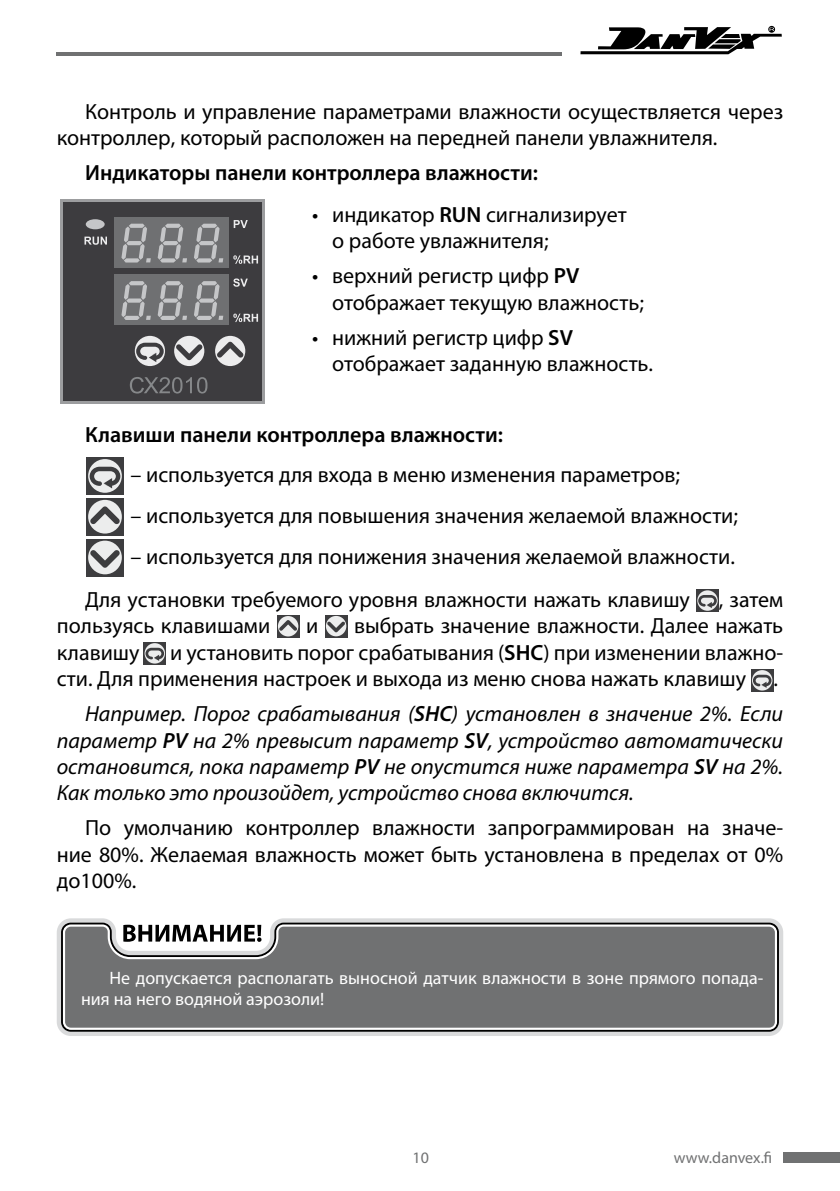
<style>
.page{position:relative;width:840px;height:1191px;background:#fff}
.page>*{position:absolute;margin:0;border:0;box-sizing:border-box;transform-origin:0 0}
.t1{font:22px/26.4px "Myriad Pro";color:#000}
.t2{font:italic 22px/26.4px "Myriad Pro";color:#000;text-align:justify}
.t3{font:600 22px "Myriad Pro";color:#000}
.t4{font:18px/21.6px "Myriad Pro";color:#fff}
.t5{font:16px "Myriad Pro";color:#707172}
.s1{font-weight:600}
</style>
<div class="page">
<svg style="left:580px;top:26px;width:201px;height:28px"></svg>
<hr style="left:57px;top:52px;width:504px;height:3px;background:#707172">
<div style="left:782px;top:1151px;width:57px;height:11px;background:#707172"></div>
<div style="left:60px;top:199px;width:205px;height:205px;background:#9c9d9f"></div>
<div style="left:63px;top:202px;width:199px;height:199px;background:#3d3c3f"></div>
<div style="left:174px;top:336px;width:30px;height:30px;background:#ececed;border-radius:50%"></div>
<svg style="left:176px;top:344px;width:26px;height:16px"></svg>
<div style="left:215px;top:336px;width:30px;height:30px;background:#ececed;border-radius:50%"></div>
<svg style="left:217px;top:341px;width:26px;height:17px"></svg>
<svg style="left:135px;top:336px;width:30px;height:30px"></svg>
<svg style="left:136px;top:343px;width:28px;height:19px"></svg>
<svg style="left:84px;top:237px;width:23px;height:8px"></svg>
<svg style="left:233px;top:220px;width:14px;height:8px"></svg>
<svg style="left:233px;top:255px;width:25px;height:9px"></svg>
<svg style="left:233px;top:278px;width:14px;height:9px"></svg>
<svg style="left:233px;top:314px;width:25px;height:8px"></svg>
<svg style="left:130px;top:377px;width:77px;height:16px"></svg>
<div style="left:114px;top:217px;width:114px;height:51px;background:#6f7072"></div>
<svg style="left:121px;top:224px;width:30px;height:38px"></svg>
<svg style="left:158px;top:224px;width:29px;height:38px"></svg>
<svg style="left:194px;top:224px;width:29px;height:38px"></svg>
<div style="left:114px;top:274px;width:114px;height:51px;background:#6f7072"></div>
<svg style="left:121px;top:281px;width:30px;height:39px"></svg>
<svg style="left:158px;top:281px;width:29px;height:39px"></svg>
<svg style="left:194px;top:281px;width:29px;height:39px"></svg>
<div style="left:86px;top:219px;width:19px;height:10px;background:#c5c6c8;border-radius:50%"></div>
<div style="left:695px;top:589px;width:23px;height:23px;background:#3d3d3f"></div>
<div style="left:697px;top:590px;width:20px;height:21px;background:#eceded;border-radius:50%"></div>
<svg style="left:697px;top:595px;width:19px;height:13px"></svg>
<svg style="left:277px;top:615px;width:22px;height:22px"></svg>
<div style="left:278px;top:616px;width:20px;height:20px;background:#eceded;border-radius:50%"></div>
<svg style="left:279px;top:620px;width:18px;height:11px"></svg>
<svg style="left:325px;top:615px;width:22px;height:22px"></svg>
<div style="left:326px;top:616px;width:20px;height:20px;background:#eceded;border-radius:50%"></div>
<svg style="left:327px;top:621px;width:18px;height:11px"></svg>
<svg style="left:143px;top:642px;width:23px;height:22px"></svg>
<svg style="left:144px;top:643px;width:21px;height:20px"></svg>
<svg style="left:145px;top:648px;width:19px;height:13px"></svg>
<svg style="left:751px;top:669px;width:22px;height:22px"></svg>
<svg style="left:751px;top:670px;width:21px;height:20px"></svg>
<svg style="left:752px;top:675px;width:19px;height:13px"></svg>
<svg style="left:57px;top:918px;width:725px;height:118px;background:#cccdce"></svg>
<svg style="left:61px;top:922px;width:717px;height:109px;background:#6d6d6d"></svg>
<svg style="left:63px;top:924px;width:713px;height:105px;background:#79797a"></svg>
<svg style="left:123px;top:924px;width:138px;height:18px"></svg>
<div style="left:86px;top:498px;width:38px;height:37px;background:#3d3d3f"></div>
<div style="left:88px;top:500px;width:34px;height:33px;background:#eceded;border-radius:50%"></div>
<svg style="left:90px;top:506px;width:30px;height:18px"></svg>
<div style="left:86px;top:539px;width:38px;height:37px;background:#3d3d3f"></div>
<div style="left:88px;top:540px;width:34px;height:34px;background:#eceded;border-radius:50%"></div>
<svg style="left:90px;top:550px;width:30px;height:18px"></svg>
<div style="left:86px;top:457px;width:38px;height:37px;background:#3d3d3f"></div>
<svg style="left:88px;top:459px;width:34px;height:34px"></svg>
<svg style="left:90px;top:467px;width:30px;height:21px"></svg>
<p class="t1" style="left:57px;top:98px;width:727px;text-indent:28px">Контроль и управление параметрами влажности осуществляется через контроллер, который расположен на передней панели увлажнителя.</p>
<p class="t3" style="left:85px;top:158px;width:454px">Индикаторы панели контроллера влажности:</p>
<p class="t1" style="left:332px;top:201px;width:296px;text-indent:-20px">• индикатор <span class="s1">RUN</span> сигнализирует о работе увлажнителя;</p>
<p class="t1" style="left:332px;top:262px;width:313px;text-indent:-20px">• верхний регистр цифр <span class="s1">PV </span>отображает текущую влажность;</p>
<p class="t1" style="left:332px;top:324px;width:320px;text-indent:-20px">• нижний регистр цифр <span class="s1">SV </span>отображает заданную влажность.</p>
<p class="t3" style="left:85px;top:420px;width:419px">Клавиши панели контроллера влажности:</p>
<p class="t1" style="left:130px;top:461px;width:551px">– используется для входа в меню изменения параметров;</p>
<p class="t1" style="left:130px;top:502px;width:608px">– используется для повышения значения желаемой влажности;</p>
<p class="t1" style="left:85px;top:534px;width:651px;line-height:43.4px;text-indent:45px">– используется для понижения значения желаемой влажности.<br>Для установки требуемого уровня влажности нажать клавишу</p>
<p class="t1" style="left:718px;top:586px;width:66px">, затем</p>
<p class="t1" style="left:57px;top:612px;width:215px">пользуясь клавишами</p>
<p class="t1" style="left:306px;top:612px;width:14px">и</p>
<p class="t1" style="left:354px;top:612px;width:430px">выбрать значение влажности. Далее нажать</p>
<p class="t1" style="left:57px;top:639px;width:84px">клавишу</p>
<p class="t1" style="left:57px;top:639px;width:727px;text-indent:113px">и установить порог срабатывания (<span class="s1">SHC</span>) при изменении влажно&shy;сти. Для применения настроек и выхода из меню снова нажать клавишу .</p>
<p class="t2" style="left:57px;top:700px;width:727px;text-indent:28px">Например. Порог срабатывания (<span class="s1">SHC</span>) установлен в значение 2%. Если параметр <span class="s1">PV</span> на 2% превысит параметр <span class="s1">SV</span>, устройство автоматически остановится, пока параметр <span class="s1">PV</span> не опустится ниже параметра <span class="s1">SV</span> на 2%.<br>Как только это произойдет, устройство снова включится.</p>
<p class="t1" style="left:57px;top:814px;width:727px;text-align:justify;text-indent:28px">По умолчанию контроллер влажности запрограммирован на значе&shy;ние 80%. Желаемая влажность может быть установлена в пределах от 0% до100%.</p>
<p class="t4" style="left:81px;top:966px;width:683px;text-indent:28px">Не допускается располагать выносной датчик влажности в зоне прямого попада&shy;ния на него водяной аэрозоли!</p>
<p class="t5" style="left:412px;top:1147px;width:18px">10</p>
<p class="t5" style="left:673px;top:1147px;width:100px">www.danvex.fi</p>
</div>
